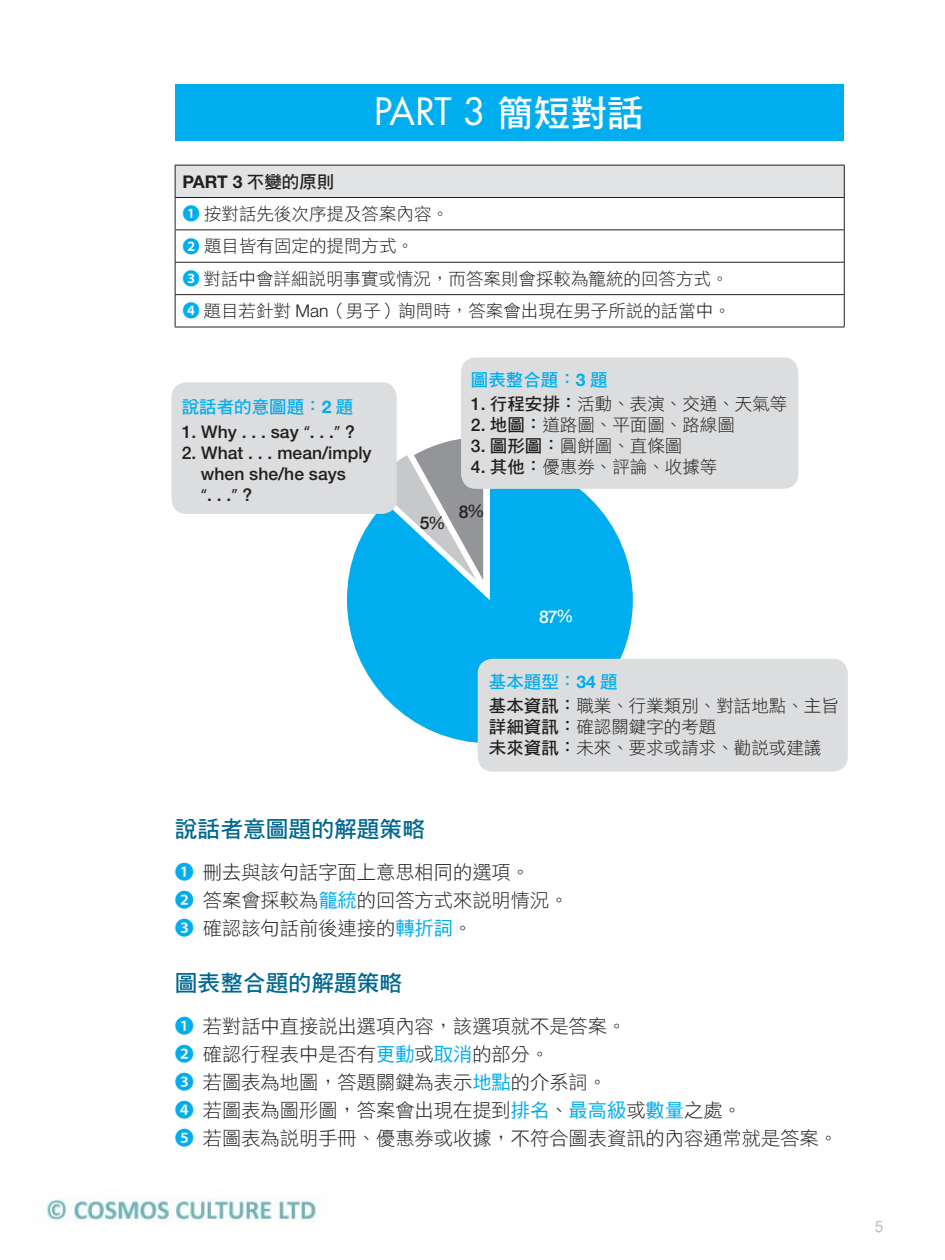
<style>
.page{position:relative;width:945px;height:1260px;background:#fff}
.page>*{position:absolute;margin:0;border:0;box-sizing:border-box;transform-origin:0 0}
.t1{font:36.75px "Futura Std";color:#fff}
.t2{font:22.75px "DF Hei Std W7 E Ten B5 H";color:#006890}
.t3{font:19.25px/28px "DF Hei Std W3 E Ten B5 H";color:#231f20}
.t4{font:17.5px/32.4px "DF Hei Std W3 E Ten B5 H";color:#231f20}
.t5{font:500 17.5px/21px "Helvetica Neue LT Std";color:#231f20}
.t6{font:17.5px "DF Hei Std W7 E Ten B5 H";color:#00aeef}
.t7{font:700 17.5px "Helvetica Neue LT Std";color:#231f20}
.t8{font:500 17.5px "Helvetica Neue LT Std";color:#fff}
.t9{font:15.75px "Helvetica Neue LT Std";color:#babcbe}
.s1{font-family:"DF Hei Std W7 E Ten B5 H"}
.s2{font-family:"DF Hei Std W7 E Ten B5 H";font-weight:400}
.s3{font-family:"Koz Go Pr 6 N Regular 90 msp RKSJ H";color:#00aeef}
.s4{font-family:"Helvetica Neue LT Std";font-weight:300}
.s5{font-family:"Helvetica Neue LT Std";font-weight:700}
.s6{font-family:"Myriad Pro";font-weight:400}
.s7{font-weight:400}
.s8{font-family:"Helvetica Neue LT Std";font-weight:500}
.s9{font-family:"DF Hei Std W5 E Ten B5 H";color:#00aeef}
</style>
<div class="page">
<div style="left:175px;top:84px;width:668px;height:57px;background:#00aeef"></div>
<div style="left:175px;top:165px;width:669px;height:32px;background:#e2e3e4"></div>
<hr style="left:175px;top:230px;width:670px;height:1px;background:#231f20">
<hr style="left:175px;top:198px;width:1px;height:32px;background:#231f20">
<hr style="left:844px;top:198px;width:1px;height:32px;background:#231f20">
<hr style="left:175px;top:230px;width:1px;height:32px;background:#231f20">
<hr style="left:844px;top:230px;width:1px;height:32px;background:#231f20">
<hr style="left:175px;top:262px;width:670px;height:1px;background:#231f20">
<hr style="left:175px;top:263px;width:1px;height:31px;background:#231f20">
<hr style="left:844px;top:263px;width:1px;height:31px;background:#231f20">
<hr style="left:175px;top:295px;width:1px;height:32px;background:#231f20">
<hr style="left:844px;top:295px;width:1px;height:32px;background:#231f20">
<hr style="left:175px;top:327px;width:670px;height:1px;background:#231f20">
<hr style="left:175px;top:165px;width:670px;height:1px;background:#231f20">
<hr style="left:175px;top:165px;width:1px;height:32px;background:#231f20">
<hr style="left:844px;top:165px;width:1px;height:32px;background:#231f20">
<hr style="left:175px;top:197px;width:670px;height:1px;background:#231f20">
<hr style="left:175px;top:294px;width:670px;height:1px;background:#231f20">
<svg style="left:404px;top:438px;width:57px;height:19px"></svg>
<svg style="left:347px;top:457px;width:286px;height:286px;background:#39baea"></svg>
<div style="left:478px;top:659px;width:370px;height:113px;background:#dcddde;border-radius:15px"></div>
<div style="left:461px;top:357px;width:337px;height:132px;background:#dcddde;border-radius:15px"></div>
<div style="left:172px;top:382px;width:225px;height:132px;background:#dcddde;border-radius:15px"></div>
<img style="left:46px;top:1197px;width:272px;height:26px">
<h1 class="t1" style="left:374px;top:91px;width:271px">PART 3 <span class="s1">簡短對話</span></h1>
<p class="t7" style="left:183px;top:175px;width:153px">PART 3 <span class="s2">不變的原則</span></p>
<p class="t4" style="left:183px;top:200px;width:550px"><span class="s3">❶</span> 按對話先後次序提及答案內容。<br><span class="s3">❷</span> 題目皆有固定的提問方式。<br><span class="s3">❸</span> 對話中會詳細說明事實或情況，而答案則會採較為籠統的回答方式。<br><span class="s3">❹</span> 題目若針對 <span class="s4">Man</span>（男子）詢問時，答案會出現在男子所說的話當中。</p>
<p class="t6" style="left:182px;top:400px;width:173px">說話者的意圖題：<span class="s5">2</span> 題</p>
<p class="t5" style="left:182px;top:423px;width:175px">1. Why . . . say <span class="s6">“</span>. . .<span class="s6">”</span> ?</p>
<p class="t5" style="left:201px;top:444px;width:172px;text-indent:-19px">2. What . . . mean/imply when she/he says<br><span class="s6">“</span>. . .<span class="s6">”</span> ?</p>
<p class="t5" style="left:420px;top:514px;width:27px">5<span class="s7">%</span></p>
<p class="t6" style="left:471px;top:373px;width:138px">圖表整合題：<span class="s5">3</span> 題</p>
<p class="t4" style="left:471px;top:390px;width:318px"><span class="s8">1.</span> <span class="s1">行程安排：</span>活動、表演、交通、天氣等</p>
<p class="t4" style="left:471px;top:411px;width:265px"><span class="s8">2.</span> <span class="s1">地圖：</span>道路圖、平面圖、路線圖</p>
<p class="t4" style="left:471px;top:432px;width:213px"><span class="s8">3.</span> <span class="s1">圖形圖：</span>圓餅圖、直條圖</p>
<p class="t4" style="left:471px;top:453px;width:248px"><span class="s8">4.</span> <span class="s1">其他：</span>優惠券、評論、收據等</p>
<p class="t5" style="left:459px;top:502px;width:27px">8<span class="s7">%</span></p>
<p class="t8" style="left:539px;top:610px;width:36px">87<span class="s7">%</span></p>
<p class="t6" style="left:489px;top:675px;width:130px">基本題型：<span class="s5">34</span> 題</p>
<p class="t4" style="left:489px;top:698px;width:352px;line-height:21px"><span class="s1">基本資訊：</span>職業、行業類別、對話地點、主旨<span class="s1">詳細資訊：</span>確認關鍵字的考題<br><span class="s1">未來資訊：</span>未來、要求或請求、勸說或建議</p>
<h2 class="t2" style="left:175px;top:820px;width:252px">說話者意圖題的解題策略</h2>
<p class="t3" style="left:175px;top:860px;width:395px"><span class="s3">❶</span> 刪去與該句話字面上意思相同的選項。<br><span class="s3">❷</span> 答案會採較為<span class="s9">籠統</span>的回答方式來說明情況。<br><span class="s3">❸</span> 確認該句話前後連接的<span class="s9">轉折詞</span>。</p>
<h2 class="t2" style="left:175px;top:974px;width:229px">圖表整合題的解題策略</h2>
<p class="t3" style="left:175px;top:1014px;width:665px"><span class="s3">❶</span> 若對話中直接說出選項內容，該選項就不是答案。<br><span class="s3">❷</span> 確認行程表中是否有<span class="s9">更動</span>或<span class="s9">取消</span>的部分。<br><span class="s3">❸</span> 若圖表為地圖，答題關鍵為表示<span class="s9">地點</span>的介系詞。<br><span class="s3">❹</span> 若圖表為圖形圖，答案會出現在提到<span class="s9">排名</span>、<span class="s9">最高級</span>或<span class="s9">數量</span>之處。<br><span class="s3">❺</span> 若圖表為說明手冊、優惠券或收據，不符合圖表資訊的內容通常就是答案。</p>
<p class="t9" style="left:875px;top:1220px;width:10px">5</p>
</div>
